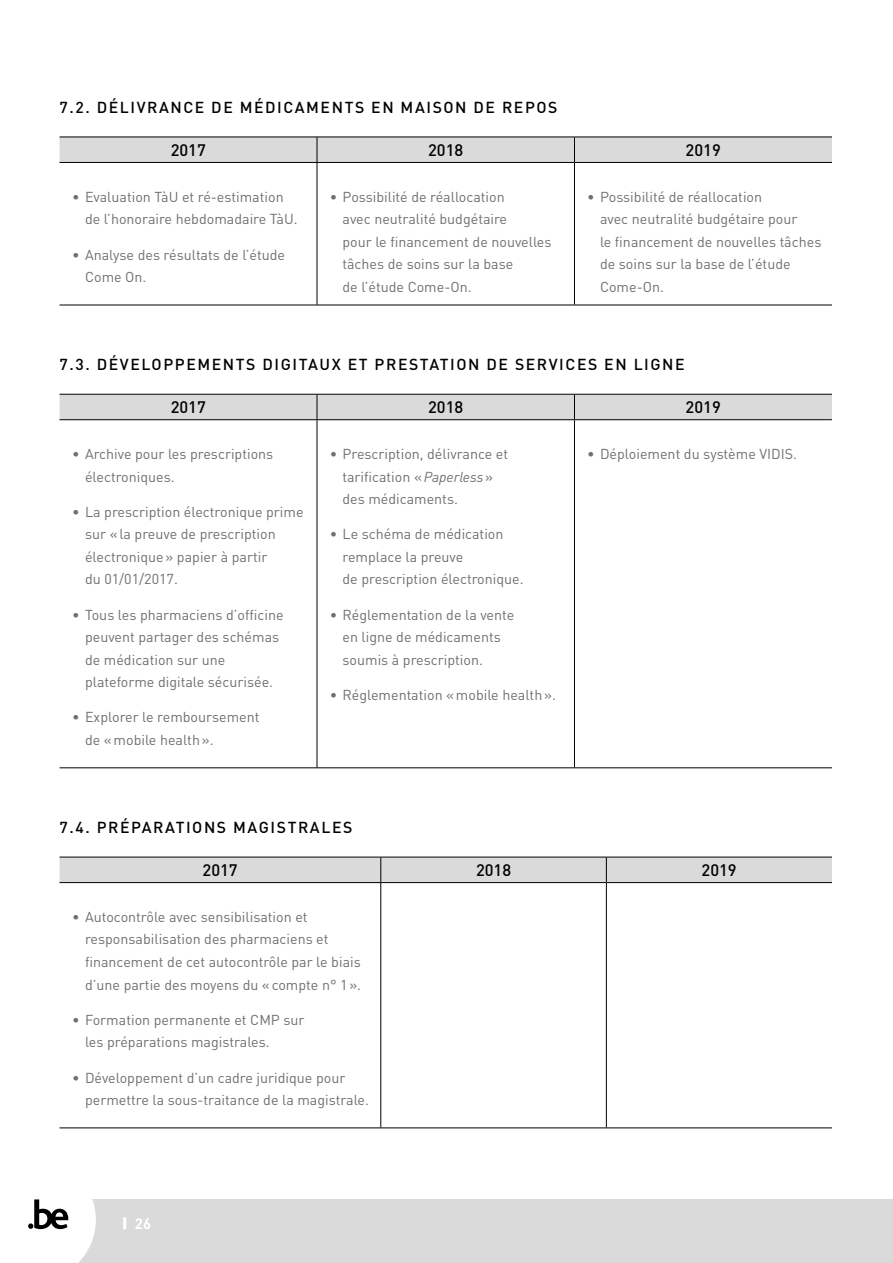
<style>
.page{position:relative;width:893px;height:1263px;background:#fff}
.page>*{position:absolute;margin:0;border:0;box-sizing:border-box;transform-origin:0 0}
.t1{font:500 16.5px "DINOT";color:#000}
.t2{font:500 15.75px "DINOT";letter-spacing:.1em;color:#000}
.t3{font:700 15px "DINOT";color:#fff}
.t4{font:14.25px/22.5px "DINOT";color:#6f6f6f}
.s1{font-style:italic}
</style>
<div class="page">
<div style="left:0;top:1199px;width:893px;height:64px;background:#dadada"></div>
<svg style="left:123px;top:1217px;width:3px;height:12px"></svg>
<svg style="left:0;top:1199px;width:96px;height:64px;background:#e8e8e8"></svg>
<hr style="left:317px;top:420px;width:1px;height:347px;background:#000">
<hr style="left:574px;top:420px;width:1px;height:347px;background:#000">
<hr style="left:60px;top:767px;width:257px;height:1px;background:#000">
<hr style="left:317px;top:767px;width:257px;height:1px;background:#000">
<hr style="left:574px;top:767px;width:258px;height:1px;background:#000">
<div style="left:60px;top:394px;width:772px;height:25px;background:#dadada"></div>
<hr style="left:60px;top:419px;width:257px;height:1px;background:#000">
<hr style="left:317px;top:419px;width:257px;height:1px;background:#000">
<hr style="left:574px;top:419px;width:258px;height:1px;background:#000">
<hr style="left:380px;top:883px;width:1px;height:244px;background:#000">
<hr style="left:606px;top:883px;width:1px;height:244px;background:#000">
<hr style="left:60px;top:1127px;width:321px;height:1px;background:#000">
<hr style="left:381px;top:1127px;width:225px;height:1px;background:#000">
<hr style="left:606px;top:1127px;width:226px;height:1px;background:#000">
<div style="left:60px;top:857px;width:772px;height:25px;background:#dadada"></div>
<hr style="left:60px;top:882px;width:321px;height:1px;background:#000">
<hr style="left:381px;top:882px;width:225px;height:1px;background:#000">
<hr style="left:606px;top:882px;width:226px;height:1px;background:#000">
<hr style="left:317px;top:163px;width:1px;height:142px;background:#000">
<hr style="left:574px;top:163px;width:1px;height:142px;background:#000">
<hr style="left:60px;top:305px;width:257px;height:1px;background:#000">
<hr style="left:317px;top:305px;width:257px;height:1px;background:#000">
<hr style="left:574px;top:305px;width:258px;height:1px;background:#000">
<div style="left:60px;top:137px;width:772px;height:25px;background:#dadada"></div>
<hr style="left:60px;top:162px;width:257px;height:1px;background:#000">
<hr style="left:317px;top:162px;width:257px;height:1px;background:#000">
<hr style="left:574px;top:162px;width:258px;height:1px;background:#000">
<p class="t2" style="left:60px;top:97px;width:499px">7.2. DÉLIVRANCE DE MÉDICAMENTS EN MAISON DE REPOS</p>
<p class="t1" style="left:171px;top:139px;width:37px">2017</p>
<p class="t1" style="left:428px;top:139px;width:37px">2018</p>
<p class="t1" style="left:686px;top:139px;width:37px">2019</p>
<p class="t4" style="left:85px;top:185px;width:214px;text-indent:-13px">• Evaluation TàU et ré-estimation de l’honoraire hebdomadaire TàU.</p>
<p class="t4" style="left:85px;top:243px;width:202px;text-indent:-13px">• Analyse des résultats de l’étude<br>Come On.</p>
<p class="t4" style="left:342px;top:185px;width:211px;text-indent:-13px">• Possibilité de réallocation<br>avec neutralité budgétaire<br>pour le financement de nouvelles tâches de soins sur la base<br>de l’étude Come-On.</p>
<p class="t4" style="left:600px;top:185px;width:223px;text-indent:-13px">• Possibilité de réallocation<br>avec neutralité budgétaire pour<br>le financement de nouvelles tâches de soins sur la base de l’étude<br>Come-On.</p>
<p class="t2" style="left:60px;top:354px;width:627px">7.3. DÉVELOPPEMENTS DIGITAUX ET PRESTATION DE SERVICES EN LIGNE</p>
<p class="t1" style="left:171px;top:396px;width:37px">2017</p>
<p class="t1" style="left:428px;top:396px;width:37px">2018</p>
<p class="t1" style="left:686px;top:396px;width:37px">2019</p>
<p class="t4" style="left:85px;top:442px;width:190px;text-indent:-13px">• Archive pour les prescriptions électroniques.</p>
<p class="t4" style="left:85px;top:500px;width:220px;text-indent:-13px">• La prescription électronique prime sur «la preuve de prescription électronique» papier à partir<br>du 01/01/2017.</p>
<p class="t4" style="left:85px;top:603px;width:200px;text-indent:-13px">• Tous les pharmaciens d’officine peuvent partager des schémas de médication sur une plateforme digitale sécurisée.</p>
<p class="t4" style="left:85px;top:705px;width:176px;text-indent:-13px">• Explorer le remboursement de «mobile health».</p>
<p class="t4" style="left:342px;top:442px;width:167px;text-indent:-13px">• Prescription, délivrance et tarification «<span class="s1">Paperless</span>» des médicaments.</p>
<p class="t4" style="left:342px;top:522px;width:183px;text-indent:-13px">• Le schéma de médication remplace la preuve<br>de prescription électronique.</p>
<p class="t4" style="left:342px;top:603px;width:173px;text-indent:-13px">• Réglementation de la vente en ligne de médicaments soumis à prescription.</p>
<p class="t4" style="left:330px;top:683px;width:228px">• Réglementation «mobile health».</p>
<p class="t4" style="left:587px;top:442px;width:211px">• Déploiement du système VIDIS.</p>
<p class="t2" style="left:60px;top:817px;width:294px">7.4. PRÉPARATIONS MAGISTRALES</p>
<p class="t1" style="left:203px;top:859px;width:37px">2017</p>
<p class="t1" style="left:476px;top:859px;width:37px">2018</p>
<p class="t1" style="left:702px;top:859px;width:37px">2019</p>
<p class="t4" style="left:85px;top:905px;width:278px;text-indent:-13px">• Autocontrôle avec sensibilisation et responsabilisation des pharmaciens et financement de cet autocontrôle par le biais d’une partie des moyens du «compte n° 1».</p>
<p class="t4" style="left:85px;top:1008px;width:221px;text-indent:-13px">• Formation permanente et CMP sur les préparations magistrales.</p>
<p class="t4" style="left:85px;top:1065px;width:285px;text-indent:-13px">• Développement d’un cadre juridique pour permettre la sous-traitance de la magistrale.</p>
<p class="t3" style="left:135px;top:1213px;width:18px">26</p>
</div>
